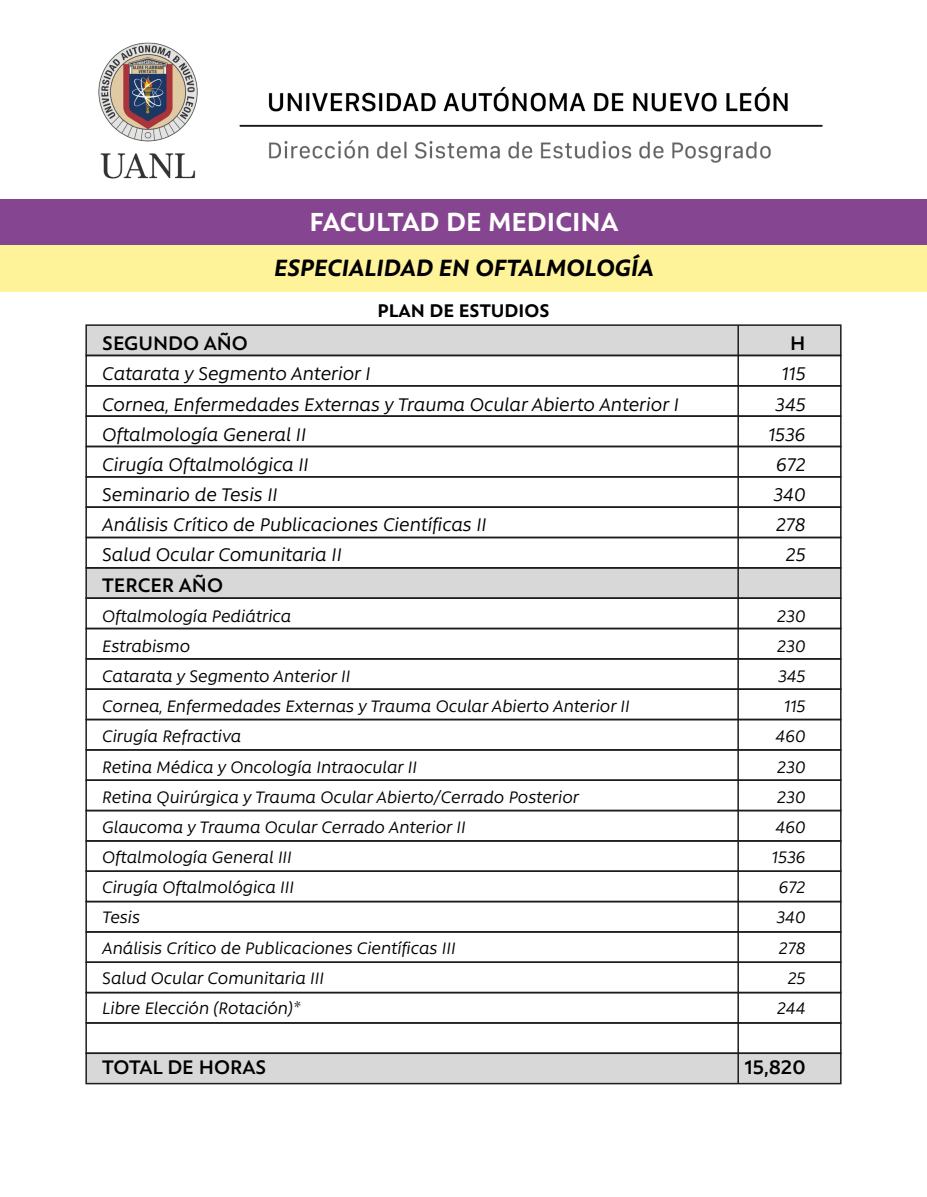
<style>
.page{position:relative;width:927px;height:1197px;background:#fff}
.page>*{position:absolute;margin:0;border:0;box-sizing:border-box;transform-origin:0 0}
.t1{font:700 30px "Rawson Pro";color:#fff}
.t2{font:italic 700 27px "Rawson Pro";color:#000}
.t3{font:600 22.5px "Rawson Pro";color:#000}
.t4{font:italic 21px "Rawson Pro";color:#000}
.t5{font:700 21px "Rawson Pro";color:#000}
.t6{font:italic 19.05px "Rawson Pro";color:#000}
</style>
<div class="page">
<div style="left:85px;top:567px;width:756px;height:32px;background:#d8d8d8;border:2px solid #1d1d1b"></div>
<div style="left:85px;top:1052px;width:756px;height:32px;background:#d8d8d8;border:2px solid #1d1d1b"></div>
<div style="left:85px;top:324px;width:756px;height:32px;background:#d8d8d8;border:2px solid #1d1d1b"></div>
<img style="left:98px;top:42px;width:725px;height:137px">
<div style="left:0;top:199px;width:927px;height:46px;background:#854590"></div>
<div style="left:0;top:245px;width:927px;height:47px;background:#fff399"></div>
<div style="left:85px;top:476px;width:756px;height:32px;border:2px solid #1d1d1b"></div>
<div style="left:85px;top:597px;width:756px;height:32px;border:2px solid #1d1d1b"></div>
<div style="left:85px;top:446px;width:756px;height:31px;border:2px solid #1d1d1b"></div>
<div style="left:85px;top:506px;width:756px;height:32px;border:2px solid #1d1d1b"></div>
<div style="left:85px;top:355px;width:756px;height:31px;border:2px solid #1d1d1b"></div>
<div style="left:85px;top:385px;width:756px;height:32px;border:2px solid #1d1d1b"></div>
<div style="left:85px;top:415px;width:756px;height:32px;border:2px solid #1d1d1b"></div>
<div style="left:85px;top:537px;width:756px;height:31px;border:2px solid #1d1d1b"></div>
<div style="left:85px;top:658px;width:756px;height:32px;border:2px solid #1d1d1b"></div>
<div style="left:85px;top:931px;width:756px;height:32px;border:2px solid #1d1d1b"></div>
<div style="left:85px;top:779px;width:756px;height:32px;border:2px solid #1d1d1b"></div>
<div style="left:85px;top:900px;width:756px;height:32px;border:2px solid #1d1d1b"></div>
<div style="left:85px;top:840px;width:756px;height:32px;border:2px solid #1d1d1b"></div>
<div style="left:85px;top:688px;width:756px;height:32px;border:2px solid #1d1d1b"></div>
<div style="left:85px;top:718px;width:756px;height:32px;border:2px solid #1d1d1b"></div>
<div style="left:85px;top:749px;width:756px;height:32px;border:2px solid #1d1d1b"></div>
<div style="left:85px;top:870px;width:756px;height:32px;border:2px solid #1d1d1b"></div>
<div style="left:85px;top:991px;width:756px;height:32px;border:2px solid #1d1d1b"></div>
<div style="left:85px;top:1022px;width:756px;height:32px;border:2px solid #1d1d1b"></div>
<svg style="left:736px;top:324px;width:3px;height:761px"></svg>
<h1 class="t1" style="left:309px;top:204px;width:310px">FACULTAD DE MEDICINA</h1>
<h2 class="t2" style="left:274px;top:252px;width:381px">ESPECIALIDAD EN OFTALMOLOGÍA</h2>
<p class="t5" style="left:377px;top:298px;width:173px">PLAN DE ESTUDIOS</p>
<p class="t3" style="left:102px;top:330px;width:147px">SEGUNDO AÑO</p>
<p class="t3" style="left:790px;top:330px;width:17px">H</p>
<p class="t4" style="left:102px;top:362px;width:270px">Catarata y Segmento Anterior I</p>
<p class="t4" style="left:782px;top:362px;width:25px">115</p>
<p class="t4" style="left:102px;top:393px;width:578px">Cornea, Enfermedades Externas y Trauma Ocular Abierto Anterior I</p>
<p class="t4" style="left:775px;top:393px;width:32px">345</p>
<p class="t4" style="left:102px;top:423px;width:205px">Oftalmología General II</p>
<p class="t4" style="left:768px;top:423px;width:39px">1536</p>
<p class="t4" style="left:102px;top:453px;width:208px">Cirugía Oftalmológica II</p>
<p class="t4" style="left:776px;top:453px;width:31px">672</p>
<p class="t4" style="left:102px;top:483px;width:177px">Seminario de Tesis II</p>
<p class="t4" style="left:773px;top:483px;width:34px">340</p>
<p class="t4" style="left:102px;top:513px;width:386px">Análisis Crítico de Publicaciones Científicas II</p>
<p class="t4" style="left:776px;top:513px;width:31px">278</p>
<p class="t4" style="left:102px;top:543px;width:241px">Salud Ocular Comunitaria II</p>
<p class="t4" style="left:785px;top:543px;width:21px">25</p>
<p class="t3" style="left:102px;top:572px;width:122px">TERCER AÑO</p>
<p class="t6" style="left:102px;top:605px;width:190px">Oftalmología Pediátrica</p>
<p class="t6" style="left:777px;top:605px;width:30px">230</p>
<p class="t6" style="left:102px;top:635px;width:90px">Estrabismo</p>
<p class="t6" style="left:777px;top:635px;width:30px">230</p>
<p class="t6" style="left:102px;top:666px;width:250px">Catarata y Segmento Anterior II</p>
<p class="t6" style="left:778px;top:666px;width:29px">345</p>
<p class="t6" style="left:102px;top:696px;width:529px">Cornea, Enfermedades Externas y Trauma Ocular Abierto Anterior II</p>
<p class="t6" style="left:784px;top:696px;width:23px">115</p>
<p class="t6" style="left:102px;top:726px;width:141px">Cirugía Refractiva</p>
<p class="t6" style="left:775px;top:726px;width:31px">460</p>
<p class="t6" style="left:102px;top:756px;width:316px">Retina Médica y Oncología Intraocular II</p>
<p class="t6" style="left:777px;top:756px;width:30px">230</p>
<p class="t6" style="left:102px;top:786px;width:478px">Retina Quirúrgica y Trauma Ocular Abierto/Cerrado Posterior</p>
<p class="t6" style="left:777px;top:786px;width:30px">230</p>
<p class="t6" style="left:102px;top:816px;width:365px">Glaucoma y Trauma Ocular Cerrado Anterior II</p>
<p class="t6" style="left:775px;top:816px;width:31px">460</p>
<p class="t6" style="left:102px;top:847px;width:191px">Oftalmología General III</p>
<p class="t6" style="left:771px;top:847px;width:35px">1536</p>
<p class="t6" style="left:102px;top:877px;width:193px">Cirugía Oftalmológica III</p>
<p class="t6" style="left:778px;top:877px;width:28px">672</p>
<p class="t6" style="left:102px;top:907px;width:39px">Tesis</p>
<p class="t6" style="left:776px;top:907px;width:31px">340</p>
<p class="t6" style="left:102px;top:937px;width:355px">Análisis Crítico de Publicaciones Científicas III</p>
<p class="t6" style="left:778px;top:937px;width:28px">278</p>
<p class="t6" style="left:102px;top:967px;width:223px">Salud Ocular Comunitaria III</p>
<p class="t6" style="left:787px;top:967px;width:19px">25</p>
<p class="t6" style="left:102px;top:997px;width:200px">Libre Elección (Rotación)*</p>
<p class="t6" style="left:777px;top:997px;width:30px">244</p>
<p class="t3" style="left:102px;top:1054px;width:166px">TOTAL DE HORAS</p>
<p class="t3" style="left:744px;top:1054px;width:62px">15,820</p>
</div>
